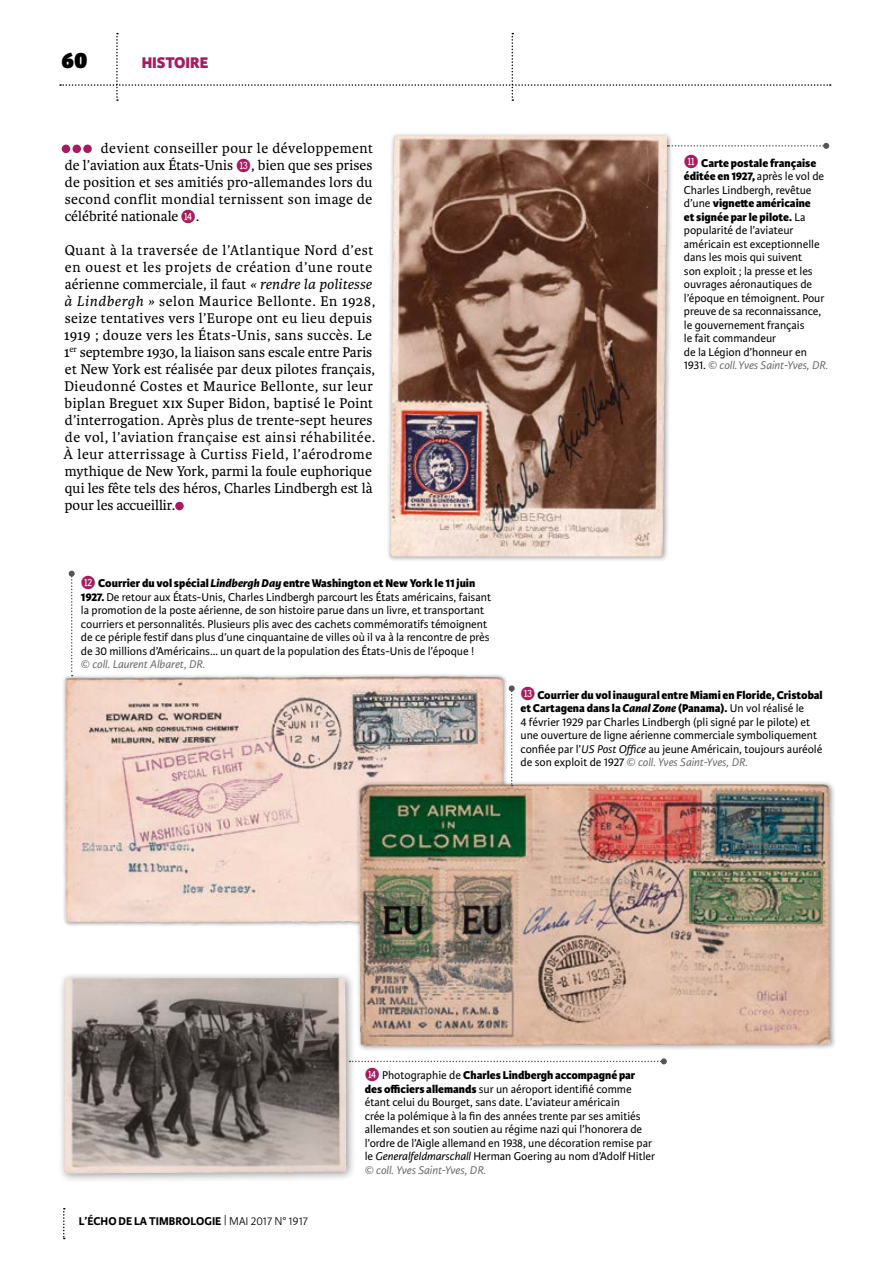
<style>
.page{position:relative;width:893px;height:1263px;background:#fff}
.page>*{position:absolute;margin:0;border:0;box-sizing:border-box;transform-origin:0 0}
.t1{font:800 24px "Karmina Sans";color:#000}
.t2{font:800 16.5px "Karmina Sans";color:#a61c5d}
.t3{font:15px/17px "Karmina";letter-spacing:.02em;color:#000;text-align:justify}
.t4{font:12px/13.5px "Karmina Sans";color:#000}
.t5{font:700 12px "Karmina Sans";color:#000}
.t6{font:italic 12px "Karmina Sans";color:#6f6f6e}
.s1{font-family:"Fyra Numeric Circle Closed";font-size:18px;color:#a61c5d}
.s2{font-style:italic}
.s3{font-weight:800}
.s4{font-weight:800;font-style:italic}
.s5{font-style:italic;color:#6f6f6e}
.s6{font-weight:300}
</style>
<div class="page">
<div style="left:175px;top:502px;width:9px;height:8px;background:#a61c5d;border-radius:50%"></div>
<div style="left:62px;top:145px;width:8px;height:8px;background:#a61c5d;border-radius:50%"></div>
<div style="left:72px;top:145px;width:9px;height:8px;background:#a61c5d;border-radius:50%"></div>
<div style="left:83px;top:145px;width:9px;height:8px;background:#a61c5d;border-radius:50%"></div>
<div style="left:57px;top:971px;width:299px;height:213px;background:#000;opacity:.4"></div>
<img style="left:64px;top:978px;width:254px;height:195px">
<div style="left:61px;top:673px;width:447px;height:254px;background:#000;opacity:.4"></div>
<img style="left:64px;top:676px;width:356px;height:247px">
<div style="left:355px;top:780px;width:481px;height:272px;background:#000;opacity:.4"></div>
<img style="left:358px;top:784px;width:472px;height:262px">
<svg style="left:674px;top:143px;width:155px;height:6px"></svg>
<svg style="left:349px;top:1058px;width:318px;height:6px"></svg>
<svg style="left:69px;top:571px;width:6px;height:105px"></svg>
<svg style="left:509px;top:685px;width:6px;height:101px"></svg>
<div style="left:387px;top:132px;width:286px;height:430px;background:#000;opacity:.4"></div>
<img style="left:389px;top:136px;width:278px;height:420px">
<svg style="left:63px;top:1208px;width:2px;height:31px"></svg>
<svg style="left:60px;top:33px;width:771px;height:68px"></svg>
<h1 class="t1" style="left:62px;top:46px;width:27px">60</h1>
<h2 class="t2" style="left:142px;top:53px;width:68px">HISTOIRE</h2>
<p class="t3" style="left:65px;top:140px;width:310px;text-indent:36px">devient conseiller pour le développement de l’aviation aux États-Unis <span class="s1">R</span>, bien que ses prises de position et ses amitiés pro-allemandes lors du second conflit mondial ternissent son image de célébrité nationale <span class="s1">T</span>.</p>
<p class="t3" style="left:64px;top:242px;width:313px;text-align:left">Quant à la traversée de l’Atlantique Nord d’est en ouest et les projets de création d’une route aérienne commerciale, il faut <span class="s2">« rendre la politesse à Lindbergh »</span> selon Maurice Bellonte. En 1928, seize tentatives vers l’Europe ont eu lieu depuis 1919 ; douze vers les États-Unis, sans succès. Le 1<sup>er</sup> septembre 1930, la liaison sans escale entre Paris et New York est réalisée par deux pilotes français, Dieudonné Costes et Maurice Bellonte, sur leur biplan Breguet xix Super Bidon, baptisé le Point d’interrogation. Après plus de trente-sept heures de vol, l’aviation française est ainsi réhabilitée.<br>À leur atterrissage à Curtiss Field, l’aérodrome mythique de New York, parmi la foule euphorique qui les fête tels des héros, Charles Lindbergh est là pour les accueillir.</p>
<p class="t4" style="left:81px;top:577px;width:412px"><span class="s1">E</span> <span class="s3">Courrier du vol spécial</span> <span class="s4">Lindbergh Day</span> <span class="s3">entre Washington et New York le 11juin 1927.</span> De retour aux États-Unis, Charles Lindbergh parcourt les États américains, faisant la promotion de la poste aérienne, de son histoire parue dans un livre, et transportant courriers et personnalités. Plusieurs plis avec des cachets commémoratifs témoignent de ce périple festif dans plus d’une cinquantaine de villes où il va à la rencontre de près de 30 millions d’Américains… un quart de la population des États-Unis de l’époque !</p>
<p class="t6" style="left:81px;top:657px;width:126px">© coll. Laurent Albaret, DR.</p>
<p class="t4" style="left:684px;top:156px;width:146px"><span class="s1">W</span> <span class="s3">Carte postale française éditée en 1927,</span> après le vol de<br>Charles Lindbergh, revêtue d’une <span class="s3">vignette américaine<br>et signée par le pilote.</span> La popularité de l’aviateur américain est exceptionnelle dans les mois qui suivent<br>son exploit ; la presse et les ouvrages aéronautiques de l’époque en témoignent. Pour preuve de sa reconnaissance, le gouvernement français<br>le fait commandeur<br>de la Légion d’honneur en<br>1931. <span class="s5">© coll.Yves Saint-Yves, DR.</span></p>
<p class="t4" style="left:521px;top:688px;width:304px"><span class="s1">R</span> <span class="s3">Courrier du vol inaugural entre Miami en Floride, Cristobal et Cartagena dans la</span> <span class="s4">Canal Zone</span> <span class="s3">(Panama).</span> Un vol réalisé le<br>4 février 1929 par Charles Lindbergh (pli signé par le pilote) et une ouverture de ligne aérienne commerciale symboliquement confiée par l’<span class="s2">US Post Office</span> au jeune Américain, toujours auréolé de son exploit de 1927 <span class="s5">© coll. Yves Saint-Yves, DR.</span></p>
<p class="t5" style="left:79px;top:1214px;width:231px">L’ÉCHO DE LA TIMBROLOGIE <span class="s6">| MAI 2017 N° 1917</span></p>
<p class="t4" style="left:365px;top:1069px;width:292px"><span class="s1">T</span> Photographie de <span class="s3">Charles Lindbergh accompagné par des officiers allemands</span> sur un aéroport identifié comme étant celui du Bourget, sans date. L’aviateur américain<br>crée la polémique à la fin des années trente par ses amitiés allemandes et son soutien au régime nazi qui l’honorera de l’ordre de l’Aigle allemand en 1938, une décoration remise par le <span class="s2">Generalfeldmarschall</span> Herman Goering au nom d’Adolf Hitler <span class="s5">© coll. Yves Saint-Yves, DR.</span></p>
</div>
